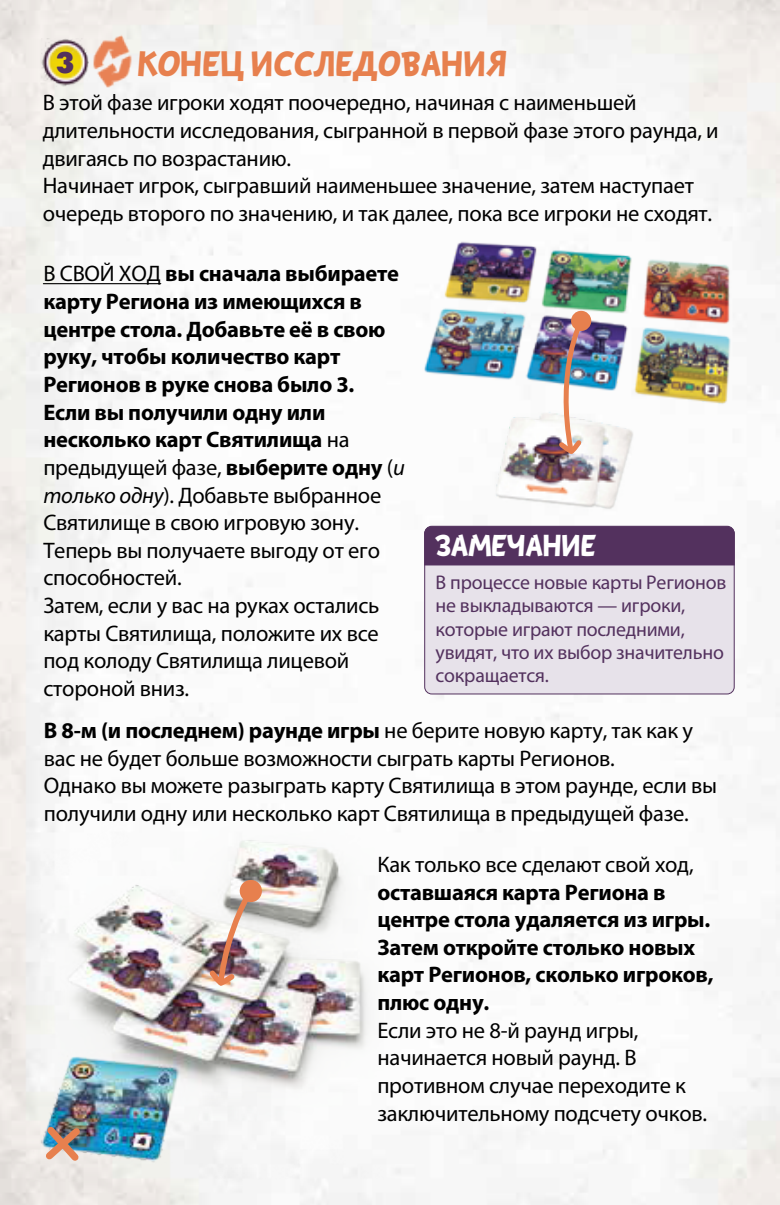
<style>
.page{position:relative;width:780px;height:1205px;background:#fff}
.page>*{position:absolute;margin:0;border:0;box-sizing:border-box;transform-origin:0 0}
.t1{font:700 35px "Dereza";letter-spacing:-.02em;color:#e7804e}
.t2{font:700 30px "Dereza";letter-spacing:-.03em;color:#fff}
.t3{font:28.75px "Plump";color:#53315e}
.t4{font:22.5px/27.8px "Myriad Pro";letter-spacing:-.01em;color:#000}
.t5{font:700 22.5px/27.8px "Myriad Pro";letter-spacing:-.01em;color:#000}
.t6{font:19.75px/23.5px "Myriad Pro";letter-spacing:-.01em;color:#53315e}
.s1{font-weight:700}
.s2{font-style:italic}
</style>
<div class="page">
<img style="left:0;top:0;width:780px;height:1205px">
<img style="left:84px;top:30px;width:56px;height:64px">
<img style="left:390px;top:172px;width:390px;height:383px">
<div style="left:571px;top:311px;width:20px;height:20px;background:#e7804e;border-radius:50%"></div>
<img style="left:555px;top:316px;width:31px;height:142px">
<img style="left:42px;top:39px;width:48px;height:47px">
<div style="left:424px;top:526px;width:310px;height:168px;background:#e7e2ea;border-radius:7px"></div>
<div style="left:424px;top:526px;width:310px;height:168px;border:1px solid #53315e;border-radius:7px"></div>
<div style="left:424px;top:526px;width:310px;height:39px;background:#53315e"></div>
<img style="left:32px;top:822px;width:352px;height:359px">
<img style="left:39px;top:1120px;width:47px;height:47px">
<img style="left:207px;top:878px;width:56px;height:112px">
<img style="left:0;top:76px;width:6px;height:199px">
<hr style="left:43px;top:283px;width:118px;height:1px;background:#000">
<p class="t3" style="left:56px;top:45px;width:19px">3</p>
<h1 class="t1" style="left:137px;top:41px;width:372px">КОНЕЦ ИССЛЕДОВАНИЯ</h1>
<p class="t4" style="left:43px;top:88px;width:677px">В этой фазе игроки ходят поочередно, начиная с наименьшей длительности исследования, сыгранной в первой фазе этого раунда, и двигаясь по возрастанию.<br>Начинает игрок, сыгравший наименьшее значение, затем наступает очередь второго по значению, и так далее, пока все игроки не сходят.</p>
<p class="t4" style="left:43px;top:260px;width:363px">В СВОЙ ХОД <span class="s1">вы сначала выбираете карту Региона из имеющихся в центре стола. Добавьте её в свою руку, чтобы количество карт<br>Регионов в руке снова было 3.<br>Если вы получили одну или несколько карт Святилища</span> на предыдущей фазе, <span class="s1">выберите одну</span> (<span class="s2">и только одну</span>). Добавьте выбранное<br>Святилище в свою игровую зону.<br>Теперь вы получаете выгоду от его способностей.<br>Затем, если у вас на руках остались карты Святилища, положите их все под колоду Святилища лицевой стороной вниз.</p>
<h2 class="t2" style="left:435px;top:527px;width:163px">ЗАМЕЧАНИЕ</h2>
<p class="t6" style="left:435px;top:570px;width:292px">В процессе новые карты Регионов не выкладываются — игроки, которые играют последними, увидят, что их выбор значительно сокращается.</p>
<p class="t4" style="left:44px;top:716px;width:674px"><span class="s1">В 8-м (и последнем) раунде игры</span> не берите новую карту, так как у вас не будет больше возможности сыграть карты Регионов.<br>Однако вы можете разыграть карту Святилища в этом раунде, если вы получили одну или несколько карт Святилища в предыдущей фазе.</p>
<p class="t4" style="left:377px;top:850px;width:318px">Как только все сделают свой ход,</p>
<p class="t5" style="left:377px;top:877px;width:337px">оставшаяся карта Региона в центре стола удаляется из игры.<br>Затем откройте столько новых карт Регионов, сколько игроков, плюс одну.</p>
<p class="t4" style="left:377px;top:1016px;width:331px">Если это не 8-й раунд игры, начинается новый раунд. В противном случае переходите к заключительному подсчету очков.</p>
</div>
